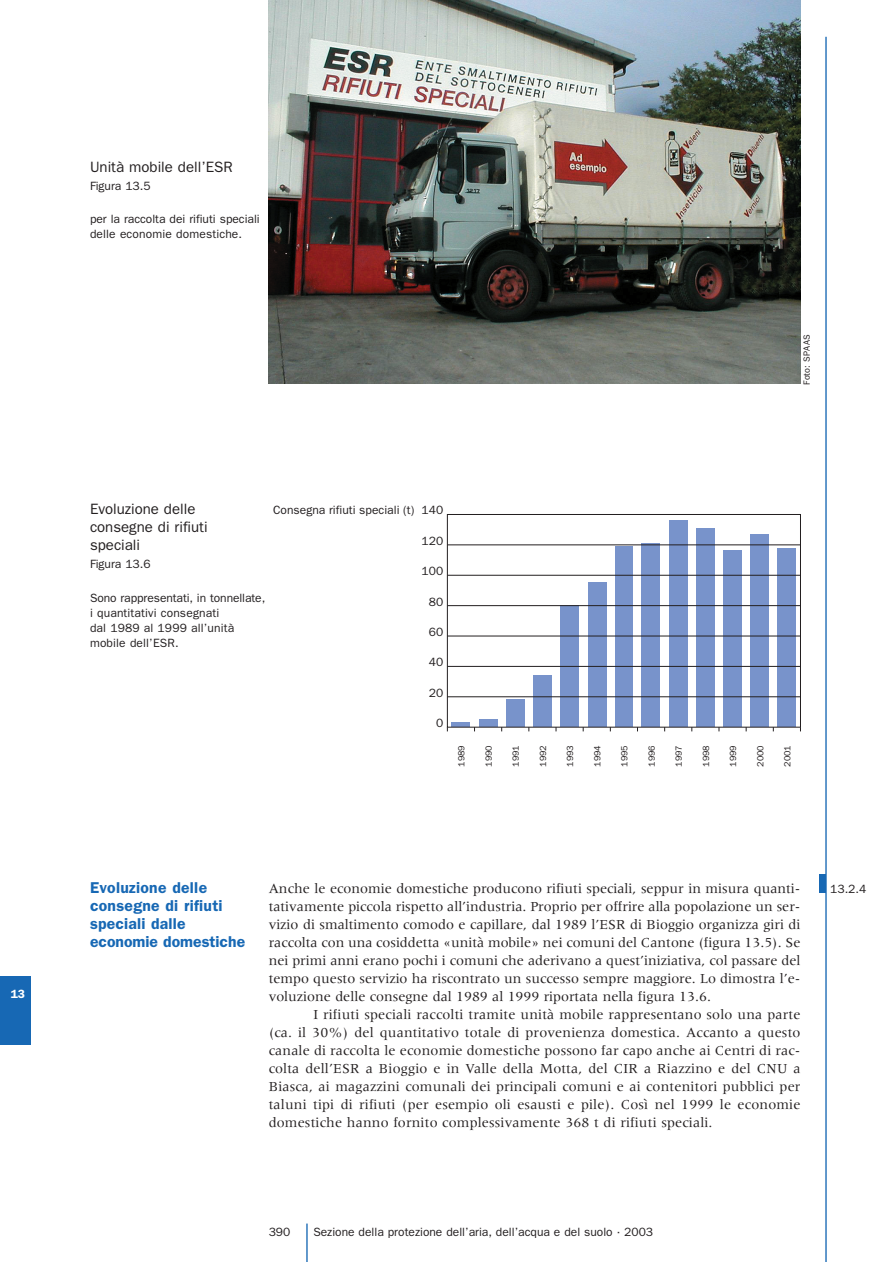
<style>
.page{position:relative;width:893px;height:1262px;background:#fff}
.page>*{position:absolute;margin:0;border:0;box-sizing:border-box;transform-origin:0 0}
.t1{font:600 15.75px/18px "Franklin Gothic";letter-spacing:.015em;color:#1768b4}
.t2{font:15px/18px "Franklin Gothic";color:#231f20}
.t3{font:14.25px/18px "Meridien";color:#231f20;text-align:justify}
.t4{font:12px/15px "Franklin Gothic";color:#231f20}
.t5{font:600 12px "Franklin Gothic";color:#fff}
.t6{font:9px "Franklin Gothic";color:#231f20}
</style>
<div class="page">
<img style="left:269px;top:0;width:531px;height:383px">
<hr style="left:306px;top:1223px;width:1px;height:38px;background:#1768b4">
<div style="left:0;top:976px;width:30px;height:68px;background:#1768b4"></div>
<div style="left:819px;top:874px;width:7px;height:18px;background:#1768b4"></div>
<div style="left:452px;top:722px;width:18px;height:5px;background:#7893cb"></div>
<div style="left:479px;top:719px;width:18px;height:8px;background:#7893cb"></div>
<div style="left:506px;top:699px;width:18px;height:28px;background:#7893cb"></div>
<div style="left:533px;top:676px;width:18px;height:51px;background:#7893cb"></div>
<div style="left:560px;top:605px;width:19px;height:122px;background:#7893cb"></div>
<div style="left:588px;top:583px;width:18px;height:144px;background:#7893cb"></div>
<div style="left:615px;top:546px;width:17px;height:181px;background:#7893cb"></div>
<div style="left:641px;top:543px;width:19px;height:184px;background:#7893cb"></div>
<div style="left:669px;top:521px;width:18px;height:206px;background:#7893cb"></div>
<div style="left:696px;top:528px;width:18px;height:199px;background:#7893cb"></div>
<div style="left:723px;top:551px;width:18px;height:176px;background:#7893cb"></div>
<div style="left:750px;top:535px;width:18px;height:192px;background:#7893cb"></div>
<div style="left:777px;top:549px;width:19px;height:178px;background:#7893cb"></div>
<div style="left:447px;top:514px;width:353px;height:213px;border:1px solid #231f20"></div>
<hr style="left:447px;top:544px;width:353px;height:1px;background:#231f20">
<hr style="left:447px;top:575px;width:353px;height:1px;background:#231f20">
<hr style="left:447px;top:605px;width:353px;height:1px;background:#231f20">
<hr style="left:447px;top:636px;width:353px;height:1px;background:#231f20">
<hr style="left:447px;top:666px;width:353px;height:1px;background:#231f20">
<hr style="left:447px;top:696px;width:353px;height:1px;background:#231f20">
<hr style="left:825px;top:37px;width:1px;height:1224px;background:#1768b4">
<p class="t5" style="left:11px;top:989px;width:16px">13</p>
<p class="t2" style="left:90px;top:159px;width:144px">Unità mobile dell’ESR</p>
<p class="t4" style="left:90px;top:180px;width:62px">Figura 13.5</p>
<p class="t4" style="left:90px;top:213px;width:171px">per la raccolta dei rifiuti speciali delle economie domestiche.</p>
<p class="t6" style="left:803px;top:385px;width:52px;rotate:-90deg">Foto: SPAAS</p>
<p class="t2" style="left:90px;top:501px;width:119px">Evoluzione delle consegne di rifiuti speciali</p>
<p class="t4" style="left:90px;top:558px;width:62px">Figura 13.6</p>
<p class="t4" style="left:90px;top:591px;width:177px">Sono rappresentati, in tonnellate, i quantitativi consegnati<br>dal 1989 al 1999 all’unità mobile dell’ESR.</p>
<p class="t4" style="left:273px;top:504px;width:171px">Consegna rifiuti speciali (t) 140</p>
<p class="t4" style="left:421px;top:534px;width:23px">120</p>
<p class="t4" style="left:421px;top:564px;width:23px">100</p>
<p class="t4" style="left:429px;top:595px;width:16px">80</p>
<p class="t4" style="left:429px;top:625px;width:16px">60</p>
<p class="t4" style="left:429px;top:656px;width:16px">40</p>
<p class="t4" style="left:429px;top:686px;width:16px">20</p>
<p class="t4" style="left:436px;top:716px;width:9px">0</p>
<p class="t6" style="left:458px;top:766px;width:23px;rotate:-90deg">1989</p>
<p class="t6" style="left:485px;top:766px;width:23px;rotate:-90deg">1990</p>
<p class="t6" style="left:512px;top:766px;width:23px;rotate:-90deg">1991</p>
<p class="t6" style="left:540px;top:766px;width:23px;rotate:-90deg">1992</p>
<p class="t6" style="left:567px;top:766px;width:23px;rotate:-90deg">1993</p>
<p class="t6" style="left:594px;top:766px;width:23px;rotate:-90deg">1994</p>
<p class="t6" style="left:621px;top:766px;width:23px;rotate:-90deg">1995</p>
<p class="t6" style="left:648px;top:766px;width:23px;rotate:-90deg">1996</p>
<p class="t6" style="left:675px;top:766px;width:23px;rotate:-90deg">1997</p>
<p class="t6" style="left:702px;top:766px;width:23px;rotate:-90deg">1998</p>
<p class="t6" style="left:730px;top:766px;width:23px;rotate:-90deg">1999</p>
<p class="t6" style="left:757px;top:766px;width:23px;rotate:-90deg">2000</p>
<p class="t6" style="left:784px;top:766px;width:23px;rotate:-90deg">2001</p>
<p class="t1" style="left:90px;top:879px;width:157px">Evoluzione delle consegne di rifiuti speciali dalle economie domestiche</p>
<p class="t3" style="left:269px;top:880px;width:533px">Anche le economie domestiche producono rifiuti speciali, seppur in misura quanti-</p>
<p class="t4" style="left:830px;top:882px;width:37px">13.2.4</p>
<p class="t3" style="left:269px;top:898px;width:533px">tativamente piccola rispetto all’industria. Proprio per offrire alla popolazione un ser&shy;vizio di smaltimento comodo e capillare, dal 1989 l’ESR di Bioggio organizza giri di raccolta con una cosiddetta «unità mobile» nei comuni del Cantone (figura 13.5). Se nei primi anni erano pochi i comuni che aderivano a quest’iniziativa, col passare del tempo questo servizio ha riscontrato un successo sempre maggiore. Lo dimostra l’e&shy;voluzione delle consegne dal 1989 al 1999 riportata nella figura 13.6.</p>
<p class="t3" style="left:269px;top:1006px;width:533px;text-indent:45px">I rifiuti speciali raccolti tramite unità mobile rappresentano solo una parte (ca. il 30%) del quantitativo totale di provenienza domestica. Accanto a questo canale di raccolta le economie domestiche possono far capo anche ai Centri di rac&shy;colta dell’ESR a Bioggio e in Valle della Motta, del CIR a Riazzino e del CNU a Biasca, ai magazzini comunali dei principali comuni e ai contenitori pubblici per taluni tipi di rifiuti (per esempio oli esausti e pile). Così nel 1999 le economie domestiche hanno fornito complessivamente 368 t di rifiuti speciali.</p>
<p class="t4" style="left:269px;top:1225px;width:23px">390</p>
<p class="t4" style="left:313px;top:1225px;width:341px">Sezione della protezione dell’aria, dell’acqua e del suolo · 2003</p>
</div>
